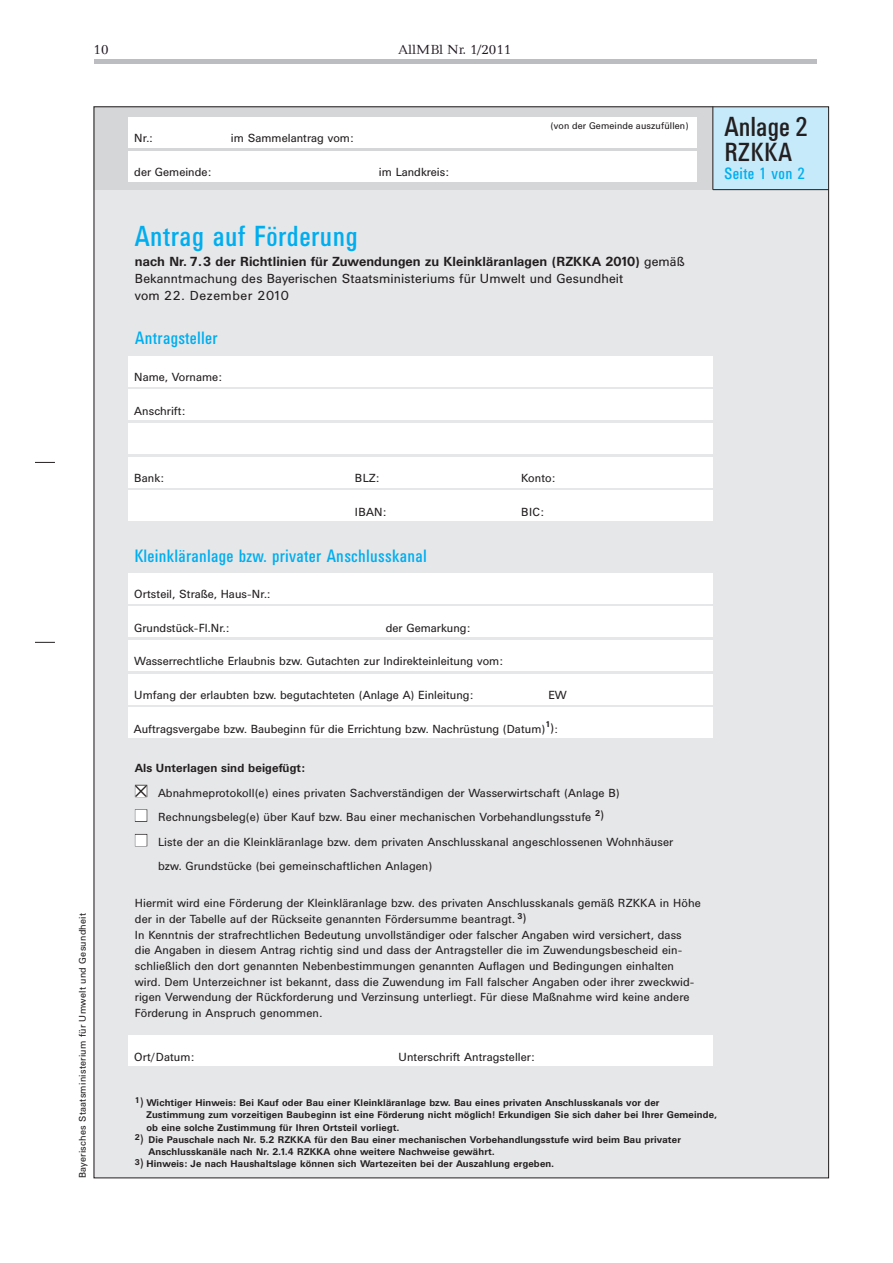
<style>
.page{position:relative;width:893px;height:1263px;background:#fff}
.page>*{position:absolute;margin:0;border:0;box-sizing:border-box;transform-origin:0 0}
.t1{font:28.65px "Univers Condensed BQ";letter-spacing:.015em;color:#00aeef}
.t2{font:27.3px "Univers Condensed BQ";color:#231f20}
.t3{font:25.95px "Univers Condensed BQ";letter-spacing:.025em;color:#231f20}
.t4{font:17.7px "Univers Condensed BQ";letter-spacing:.015em;color:#00aeef}
.t5{font:16.35px "Univers Condensed BQ";letter-spacing:.025em;color:#00aeef}
.t6{font:13.5px "Candida TL";color:#1e171e}
.t7{font:12.9px/17.1px "Univers BQ";letter-spacing:.005em;color:#231f20}
.t8{font:11.55px/15.8px "Univers BQ";letter-spacing:.005em;color:#231f20}
.t9{font:700 11.55px "Univers BQ";letter-spacing:.005em;color:#231f20}
.t10{font:700 9.6px/12.3px "Univers BQ";letter-spacing:.015em;color:#231f20}
.t11{font:9.6px "Univers BQ";letter-spacing:.02em;color:#231f20}
.t12{font:700 8.25px "Univers BQ";color:#231f20}
.s1{font-weight:700}
.s2{font-weight:400;font-size:12.3px}
.s3{font-weight:400;font-size:10.95px}
.s4{font-size:12.3px}
</style>
<div class="page">
<hr style="left:94px;top:60px;width:722px;height:4px;background:#bcbdc0">
<div style="left:94px;top:106px;width:735px;height:1072px;background:#e6e7e9"></div>
<div style="left:94px;top:106px;width:619px;height:84px;background:#d5d6d8"></div>
<div style="left:713px;top:107px;width:115px;height:83px;background:#c6eafa"></div>
<svg style="left:36px;top:642px;width:19px;height:1px"></svg>
<svg style="left:36px;top:462px;width:19px;height:1px"></svg>
<hr style="left:712px;top:106px;width:1px;height:84px;background:#231f20">
<hr style="left:713px;top:189px;width:116px;height:1px;background:#231f20">
<div style="left:128px;top:117px;width:569px;height:31px;background:#fff"></div>
<div style="left:128px;top:151px;width:569px;height:31px;background:#fff"></div>
<div style="left:128px;top:356px;width:585px;height:31px;background:#fff"></div>
<div style="left:128px;top:389px;width:585px;height:31px;background:#fff"></div>
<div style="left:128px;top:423px;width:585px;height:31px;background:#fff"></div>
<div style="left:128px;top:1035px;width:585px;height:31px;background:#fff"></div>
<div style="left:128px;top:573px;width:585px;height:31px;background:#fff"></div>
<div style="left:128px;top:606px;width:585px;height:31px;background:#fff"></div>
<div style="left:128px;top:640px;width:585px;height:31px;background:#fff"></div>
<div style="left:128px;top:674px;width:585px;height:31px;background:#fff"></div>
<div style="left:128px;top:707px;width:585px;height:31px;background:#fff"></div>
<div style="left:135px;top:810px;width:12px;height:12px;border:1px solid #231f20"></div>
<div style="left:128px;top:457px;width:585px;height:31px;background:#fff"></div>
<div style="left:128px;top:490px;width:585px;height:31px;background:#fff"></div>
<svg style="left:135px;top:810px;width:12px;height:11px"></svg>
<svg style="left:135px;top:834px;width:12px;height:12px"></svg>
<svg style="left:135px;top:785px;width:12px;height:12px"></svg>
<p class="t6" style="left:94px;top:45px;width:17px">10</p>
<p class="t6" style="left:398px;top:45px;width:114px">AllMBl Nr. 1/2011</p>
<p class="t8" style="left:134px;top:131px;width:20px">Nr.:</p>
<p class="t8" style="left:231px;top:131px;width:124px">im Sammelantrag vom:</p>
<p class="t8" style="left:134px;top:165px;width:78px">der Gemeinde:</p>
<p class="t8" style="left:379px;top:165px;width:71px">im Landkreis:</p>
<p class="t11" style="left:550px;top:122px;width:140px">(von der Gemeinde auszufüllen)</p>
<h1 class="t1" style="left:135px;top:226px;width:224px">Antrag auf Förderung</h1>
<p class="t7" style="left:135px;top:254px;width:551px"><span class="s1">nach Nr. 7.3 der Richtlinien für Zuwendungen zu Kleinkläranlagen (RZKKA 2010)</span> gemäß<br>Bekanntmachung des Bayerischen Staatsministeriums für Umwelt und Gesundheit<br>vom 22. Dezember 2010</p>
<h3 class="t4" style="left:135px;top:331px;width:84px">Antragsteller</h3>
<p class="t8" style="left:134px;top:370px;width:89px">Name, Vorname:</p>
<p class="t8" style="left:134px;top:404px;width:52px">Anschrift:</p>
<p class="t8" style="left:134px;top:471px;width:31px">Bank:</p>
<p class="t8" style="left:355px;top:471px;width:26px">BLZ:</p>
<p class="t8" style="left:521px;top:471px;width:36px">Konto:</p>
<p class="t8" style="left:355px;top:505px;width:33px">IBAN:</p>
<p class="t8" style="left:521px;top:505px;width:24px">BIC:</p>
<h3 class="t4" style="left:134px;top:550px;width:294px">Kleinkläranlage bzw. privater Anschlusskanal</h3>
<p class="t8" style="left:134px;top:587px;width:137px">Ortsteil, Straße, Haus-Nr.:</p>
<p class="t8" style="left:134px;top:621px;width:96px">Grundstück-Fl.Nr.:</p>
<p class="t8" style="left:386px;top:621px;width:86px">der Gemarkung:</p>
<p class="t8" style="left:134px;top:654px;width:370px">Wasserrechtliche Erlaubnis bzw. Gutachten zur Indirekteinleitung vom:</p>
<p class="t8" style="left:134px;top:688px;width:341px">Umfang der erlaubten bzw. begutachteten (Anlage A) Einleitung:</p>
<p class="t8" style="left:548px;top:688px;width:20px">EW</p>
<p class="t8" style="left:134px;top:722px;width:413px">Auftragsvergabe bzw. Baubeginn für die Errichtung bzw. Nachrüstung (Datum)</p>
<p class="t12" style="left:545px;top:722px;width:14px">1<span class="s2">)</span><span class="s3">:</span></p>
<h2 class="t2" style="left:724px;top:116px;width:85px">Anlage 2</h2>
<h3 class="t3" style="left:724px;top:143px;width:69px">RZKKA</h3>
<h3 class="t5" style="left:724px;top:168px;width:82px">Seite 1 von 2</h3>
<p class="t11" style="left:79px;top:1178px;width:267px;rotate:-90deg">Bayerisches Staatsministerium für Umwelt und Gesundheit</p>
<p class="t9" style="left:135px;top:764px;width:171px">Als Unterlagen sind beigefügt:</p>
<p class="t8" style="left:158px;top:781px;width:463px;line-height:24.6px">Abnahmeprotokoll(e) eines privaten Sachverständigen der Wasserwirtschaft (Anlage B)<br>Rechnungsbeleg(e) über Kauf bzw. Bau einer mechanischen Vorbehandlungsstufe</p>
<p class="t12" style="left:595px;top:810px;width:11px">2<span class="s2">)</span></p>
<p class="t8" style="left:158px;top:830px;width:517px;line-height:24.6px">Liste der an die Kleinkläranlage bzw. dem privaten Anschlusskanal angeschlossenen Wohnhäuser bzw. Grundstücke (bei gemein schaft lichen Anlagen)</p>
<p class="t8" style="left:135px;top:896px;width:567px">Hiermit wird eine Förderung der Kleinkläranlage bzw. des privaten Anschlusskanals gemäß RZKKA in Höhe der in der Tabelle auf der Rückseite genannten Fördersumme beantragt. <sup>3</sup><span class="s4">)<br></span>In Kenntnis der strafrechtlichen Bedeutung unvollständiger oder falscher Angaben wird versichert, dass<br>die Angaben in diesem Antrag richtig sind und dass der Antragsteller die im Zuwendungs bescheid ein&shy;schließlich den dort genannten Nebenbestimmungen genannten Auflagen und Bedin gungen einhalten wird. Dem Unterzeichner ist bekannt, dass die Zuwendung im Fall falscher Angaben oder ihrer zweckwid&shy;rigen Verwendung der Rückforderung und Verzinsung unterliegt. Für diese Maßnahme wird keine andere Förderung in Anspruch genommen.</p>
<p class="t8" style="left:134px;top:1050px;width:61px">Ort/Datum:</p>
<p class="t8" style="left:399px;top:1050px;width:137px">Unterschrift Antragsteller:</p>
<p class="t10" style="left:147px;top:1097px;width:572px;text-indent:-12px"><sup>1</sup><span class="s2">)</span> Wichtiger Hinweis: Bei Kauf oder Bau einer Kleinkläranlage bzw. Bau eines privaten Anschlusskanals vor der<br>Zustimmung zum vorzeitigen Baubeginn ist eine Förderung nicht möglich! Erkundigen Sie sich daher bei Ihrer Gemeinde, ob eine solche Zustimmung für Ihren Ortsteil vorliegt.</p>
<p class="t10" style="left:149px;top:1134px;width:534px;text-indent:-14px"><sup>2</sup><span class="s2">)</span> Die Pauschale nach Nr. 5.2 RZKKA für den Bau einer mechanischen Vorbehandlungsstufe wird beim Bau privater<br>Anschlusskanäle nach Nr. 2.1.4 RZKKA ohne weitere Nachweise gewährt.</p>
<p class="t10" style="left:135px;top:1159px;width:421px"><sup>3</sup><span class="s2">)</span> Hinweis: Je nach Haushaltslage können sich Wartezeiten bei der Auszahlung ergeben.</p>
</div>
